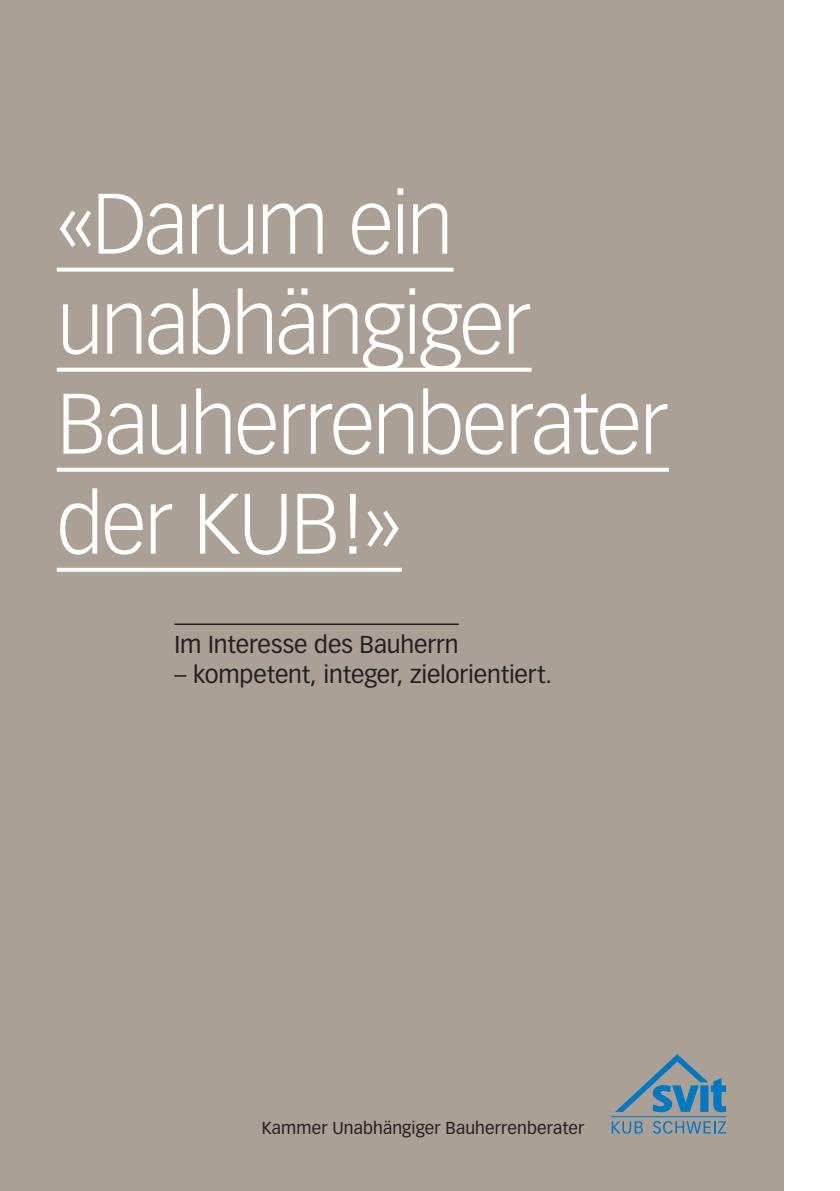
<style>
.page{position:relative;width:840px;height:1191px;background:#fff}
.page>*{position:absolute;margin:0;border:0;box-sizing:border-box;transform-origin:0 0}
.t1{font:300 84px/100px "Vectora LH";letter-spacing:-.03em;color:#fff}
.t2{font:24px "Vectora LH";letter-spacing:-.005em;color:#231f20}
.t3{font:17px "Vectora LH";letter-spacing:.01em;color:#231f20}
</style>
<div class="page">
<div style="left:0;top:0;width:782px;height:1191px;background:#aba095"></div>
<svg style="left:57px;top:268px;width:396px;height:4px;background:#f7f6f5"></svg>
<svg style="left:57px;top:368px;width:474px;height:4px;background:#f8f7f6"></svg>
<svg style="left:57px;top:468px;width:611px;height:4px;background:#f9f8f7"></svg>
<svg style="left:57px;top:568px;width:344px;height:4px"></svg>
<hr style="left:174px;top:623px;width:284px;height:2px;background:#231f20">
<svg style="left:611px;top:1121px;width:31px;height:12px"></svg>
<svg style="left:653px;top:1121px;width:72px;height:12px"></svg>
<svg style="left:615px;top:1054px;width:110px;height:58px"></svg>
<hr style="left:611px;top:1116px;width:114px;height:1px;background:#0079c2">
<h1 class="t1" style="left:57px;top:175px;width:613px">«Darum ein unabhängiger<br>Bauherrenberater der KUB!»</h1>
<p class="t2" style="left:174px;top:630px;width:285px">Im Interesse des Bauherrn</p>
<p class="t2" style="left:174px;top:661px;width:379px">– kompetent, integer, zielorientiert.</p>
<p class="t3" style="left:261px;top:1118px;width:324px">Kammer Unabhängiger Bauherrenberater</p>
</div>
